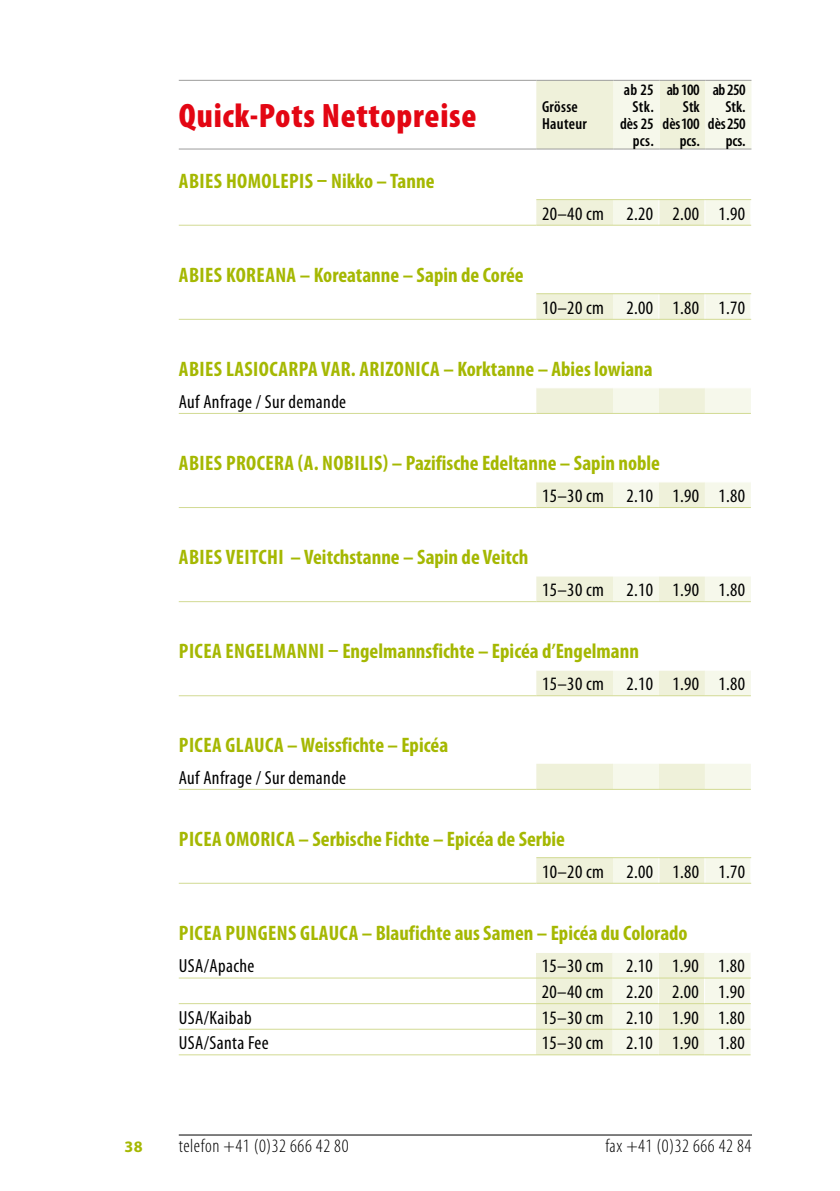
<style>
.page{position:relative;width:840px;height:1191px;background:#fff}
.page>*{position:absolute;margin:0;border:0;box-sizing:border-box;transform-origin:0 0}
.t1{font:900 condensed 34px "Myriad Pro";letter-spacing:.02em;color:#e30613}
.t2{font:700 condensed 21px "Myriad Pro";color:#a5b802}
.t3{font:700 condensed 21px "Myriad Pro";letter-spacing:.02em;color:#a5b802}
.t4{font:condensed 19px/25.6px "Myriad Pro";letter-spacing:.02em;color:#000}
.t5{font:300 condensed 19px "Myriad Pro";letter-spacing:.03em;color:#000}
.t6{font:600 condensed 16px/17px "Myriad Pro";color:#000;text-align:right}
.t7{font:600 condensed 16px/17px "Myriad Pro";letter-spacing:.02em;color:#000}
.t8{font:700 16px "Myriad Pro";color:#a5b802}
</style>
<div class="page">
<hr style="left:179px;top:225px;width:357px;height:1px;background:#d2da93">
<hr style="left:536px;top:199px;width:76px;height:1px;background:#d2da93">
<hr style="left:536px;top:225px;width:76px;height:1px;background:#d2da93">
<svg style="left:536px;top:200px;width:215px;height:25px;background:#f1f3e0"></svg>
<hr style="left:612px;top:225px;width:46px;height:1px;background:#d2da93">
<hr style="left:658px;top:225px;width:46px;height:1px;background:#d2da93">
<hr style="left:704px;top:225px;width:46px;height:1px;background:#d2da93">
<hr style="left:612px;top:199px;width:46px;height:1px;background:#d2da93">
<hr style="left:658px;top:199px;width:46px;height:1px;background:#d2da93">
<hr style="left:704px;top:199px;width:46px;height:1px;background:#d2da93">
<hr style="left:179px;top:319px;width:357px;height:1px;background:#d2da93">
<hr style="left:536px;top:293px;width:76px;height:1px;background:#d2da93">
<hr style="left:536px;top:319px;width:76px;height:1px;background:#d2da93">
<svg style="left:536px;top:294px;width:215px;height:25px;background:#f1f3e0"></svg>
<hr style="left:612px;top:319px;width:46px;height:1px;background:#d2da93">
<hr style="left:658px;top:319px;width:46px;height:1px;background:#d2da93">
<hr style="left:704px;top:319px;width:46px;height:1px;background:#d2da93">
<hr style="left:612px;top:293px;width:46px;height:1px;background:#d2da93">
<hr style="left:658px;top:293px;width:46px;height:1px;background:#d2da93">
<hr style="left:704px;top:293px;width:46px;height:1px;background:#d2da93">
<svg style="left:536px;top:388px;width:214px;height:25px;background:#f2f4e1"></svg>
<hr style="left:179px;top:413px;width:357px;height:1px;background:#d2da93">
<hr style="left:536px;top:413px;width:76px;height:1px;background:#d2da93">
<hr style="left:612px;top:413px;width:46px;height:1px;background:#d2da93">
<hr style="left:658px;top:413px;width:46px;height:1px;background:#d2da93">
<hr style="left:704px;top:413px;width:46px;height:1px;background:#d2da93">
<svg style="left:536px;top:482px;width:214px;height:25px;background:#f2f4e1"></svg>
<hr style="left:179px;top:507px;width:357px;height:1px;background:#d2da93">
<hr style="left:536px;top:507px;width:76px;height:1px;background:#d2da93">
<hr style="left:612px;top:507px;width:46px;height:1px;background:#d2da93">
<hr style="left:658px;top:507px;width:46px;height:1px;background:#d2da93">
<hr style="left:704px;top:507px;width:46px;height:1px;background:#d2da93">
<svg style="left:536px;top:576px;width:214px;height:25px;background:#f2f4e1"></svg>
<hr style="left:179px;top:601px;width:357px;height:1px;background:#d2da93">
<hr style="left:536px;top:601px;width:76px;height:1px;background:#d2da93">
<hr style="left:612px;top:601px;width:46px;height:1px;background:#d2da93">
<hr style="left:658px;top:601px;width:46px;height:1px;background:#d2da93">
<hr style="left:704px;top:601px;width:46px;height:1px;background:#d2da93">
<svg style="left:536px;top:670px;width:214px;height:25px;background:#f2f4e2"></svg>
<hr style="left:179px;top:695px;width:357px;height:1px;background:#d2da93">
<hr style="left:536px;top:695px;width:76px;height:1px;background:#d2da93">
<hr style="left:612px;top:695px;width:46px;height:1px;background:#d2da93">
<hr style="left:658px;top:695px;width:46px;height:1px;background:#d2da93">
<hr style="left:704px;top:695px;width:46px;height:1px;background:#d2da93">
<svg style="left:536px;top:764px;width:214px;height:25px;background:#f1f3e0"></svg>
<hr style="left:179px;top:789px;width:357px;height:1px;background:#d2da93">
<hr style="left:536px;top:789px;width:76px;height:1px;background:#d2da93">
<hr style="left:612px;top:789px;width:46px;height:1px;background:#d2da93">
<hr style="left:658px;top:789px;width:46px;height:1px;background:#d2da93">
<hr style="left:704px;top:789px;width:46px;height:1px;background:#d2da93">
<hr style="left:179px;top:883px;width:357px;height:1px;background:#d2da93">
<hr style="left:536px;top:883px;width:76px;height:1px;background:#d2da93">
<svg style="left:536px;top:857px;width:215px;height:26px;background:#f1f3df"></svg>
<hr style="left:612px;top:883px;width:46px;height:1px;background:#d2da93">
<hr style="left:658px;top:883px;width:46px;height:1px;background:#d2da93">
<hr style="left:704px;top:883px;width:46px;height:1px;background:#d2da93">
<hr style="left:612px;top:857px;width:46px;height:1px;background:#d2da93">
<hr style="left:658px;top:857px;width:46px;height:1px;background:#d2da93">
<hr style="left:704px;top:857px;width:46px;height:1px;background:#d2da93">
<hr style="left:179px;top:1029px;width:356px;height:1px;background:#d2da93">
<hr style="left:179px;top:977px;width:356px;height:1px;background:#d2da93">
<hr style="left:179px;top:1003px;width:356px;height:1px;background:#d2da93">
<hr style="left:179px;top:1054px;width:356px;height:1px;background:#d2da93">
<hr style="left:535px;top:1054px;width:77px;height:1px;background:#d2da93">
<svg style="left:535px;top:953px;width:215px;height:101px;background:#f1f3df"></svg>
<hr style="left:612px;top:977px;width:46px;height:1px;background:#d2da93">
<hr style="left:658px;top:977px;width:46px;height:1px;background:#d2da93">
<hr style="left:704px;top:977px;width:46px;height:1px;background:#d2da93">
<hr style="left:612px;top:1003px;width:46px;height:1px;background:#d2da93">
<hr style="left:658px;top:1003px;width:46px;height:1px;background:#d2da93">
<hr style="left:704px;top:1003px;width:46px;height:1px;background:#d2da93">
<hr style="left:612px;top:1054px;width:46px;height:1px;background:#d2da93">
<hr style="left:658px;top:1054px;width:46px;height:1px;background:#d2da93">
<hr style="left:704px;top:1054px;width:46px;height:1px;background:#d2da93">
<svg style="left:536px;top:81px;width:215px;height:68px;background:#f1f3e0"></svg>
<hr style="left:179px;top:80px;width:357px;height:1px;background:#9d9d9c">
<hr style="left:536px;top:80px;width:77px;height:1px;background:#9d9d9c">
<hr style="left:613px;top:80px;width:46px;height:1px;background:#9d9d9c">
<hr style="left:659px;top:80px;width:46px;height:1px;background:#9d9d9c">
<hr style="left:705px;top:80px;width:46px;height:1px;background:#9d9d9c">
<hr style="left:179px;top:149px;width:357px;height:1px;background:#9d9d9c">
<hr style="left:536px;top:149px;width:77px;height:1px;background:#9d9d9c">
<hr style="left:613px;top:149px;width:46px;height:1px;background:#9d9d9c">
<hr style="left:659px;top:149px;width:46px;height:1px;background:#9d9d9c">
<hr style="left:705px;top:149px;width:46px;height:1px;background:#9d9d9c">
<hr style="left:179px;top:1134px;width:572px;height:1px;background:#000">
<hr style="left:839px;top:0;width:1px;height:357px;background:#e3e3e3">
<h1 class="t1" style="left:179px;top:94px;width:299px">Quick-Pots Nettopreise</h1>
<p class="t7" style="left:541px;top:98px;width:46px">Grösse<br>Hauteur</p>
<p class="t3" style="left:179px;top:168px;width:257px">ABIES HOMOLEPIS – Nikko – Tanne</p>
<p class="t7" style="left:619px;top:81px;width:35px;text-align:right">ab 25<br>Stk. dès 25 pcs.</p>
<p class="t6" style="left:662px;top:81px;width:39px">ab 100<br>Stk dès 100 pcs.</p>
<p class="t6" style="left:707px;top:81px;width:39px">ab 250<br>Stk. dès 250 pcs.</p>
<p class="t2" style="left:179px;top:262px;width:346px">ABIES KOREANA – Koreatanne – Sapin de Corée</p>
<p class="t4" style="left:541px;top:200px;width:204px">20–40 cm 2.20 2.00 1.90</p>
<p class="t4" style="left:541px;top:294px;width:204px">10–20 cm 2.00 1.80 1.70</p>
<p class="t2" style="left:179px;top:356px;width:475px">ABIES LASIOCARPA VAR. ARIZONICA – Korktanne – Abies lowiana</p>
<p class="t4" style="left:179px;top:388px;width:169px">Auf Anfrage / Sur demande</p>
<p class="t2" style="left:179px;top:450px;width:482px">ABIES PROCERA (A. NOBILIS) – Pazifische Edeltanne – Sapin noble</p>
<p class="t4" style="left:541px;top:482px;width:204px">15–30 cm 2.10 1.90 1.80</p>
<p class="t2" style="left:179px;top:544px;width:350px">ABIES VEITCHI – Veitchstanne – Sapin de Veitch</p>
<p class="t4" style="left:541px;top:576px;width:204px">15–30 cm 2.10 1.90 1.80</p>
<p class="t2" style="left:179px;top:638px;width:461px">PICEA ENGELMANNI – Engelmannsfichte – Epicéa d’Engelmann</p>
<p class="t4" style="left:541px;top:671px;width:204px">15–30 cm 2.10 1.90 1.80</p>
<p class="t2" style="left:179px;top:732px;width:270px">PICEA GLAUCA – Weissfichte – Epicéa</p>
<p class="t4" style="left:179px;top:764px;width:169px">Auf Anfrage / Sur demande</p>
<p class="t2" style="left:179px;top:826px;width:387px">PICEA OMORICA – Serbische Fichte – Epicéa de Serbie</p>
<p class="t4" style="left:541px;top:858px;width:204px">10–20 cm 2.00 1.80 1.70</p>
<p class="t2" style="left:179px;top:919px;width:510px">PICEA PUNGENS GLAUCA – Blaufichte aus Samen – Epicéa du Colorado</p>
<p class="t4" style="left:179px;top:953px;width:77px">USA/Apache</p>
<p class="t4" style="left:541px;top:953px;width:204px">15–30 cm 2.10 1.90 1.80<br>20–40 cm 2.20 2.00 1.90</p>
<p class="t4" style="left:179px;top:1004px;width:74px">USA/Kaibab</p>
<p class="t4" style="left:541px;top:1004px;width:204px">15–30 cm 2.10 1.90 1.80</p>
<p class="t4" style="left:179px;top:1029px;width:91px">USA/Santa Fee</p>
<p class="t4" style="left:541px;top:1029px;width:204px">15–30 cm 2.10 1.90 1.80</p>
<p class="t8" style="left:124px;top:1136px;width:20px">38</p>
<p class="t5" style="left:179px;top:1135px;width:171px">telefon +41 (0)32 666 42 80</p>
<p class="t5" style="left:605px;top:1135px;width:147px">fax +41 (0)32 666 42 84</p>
</div>
